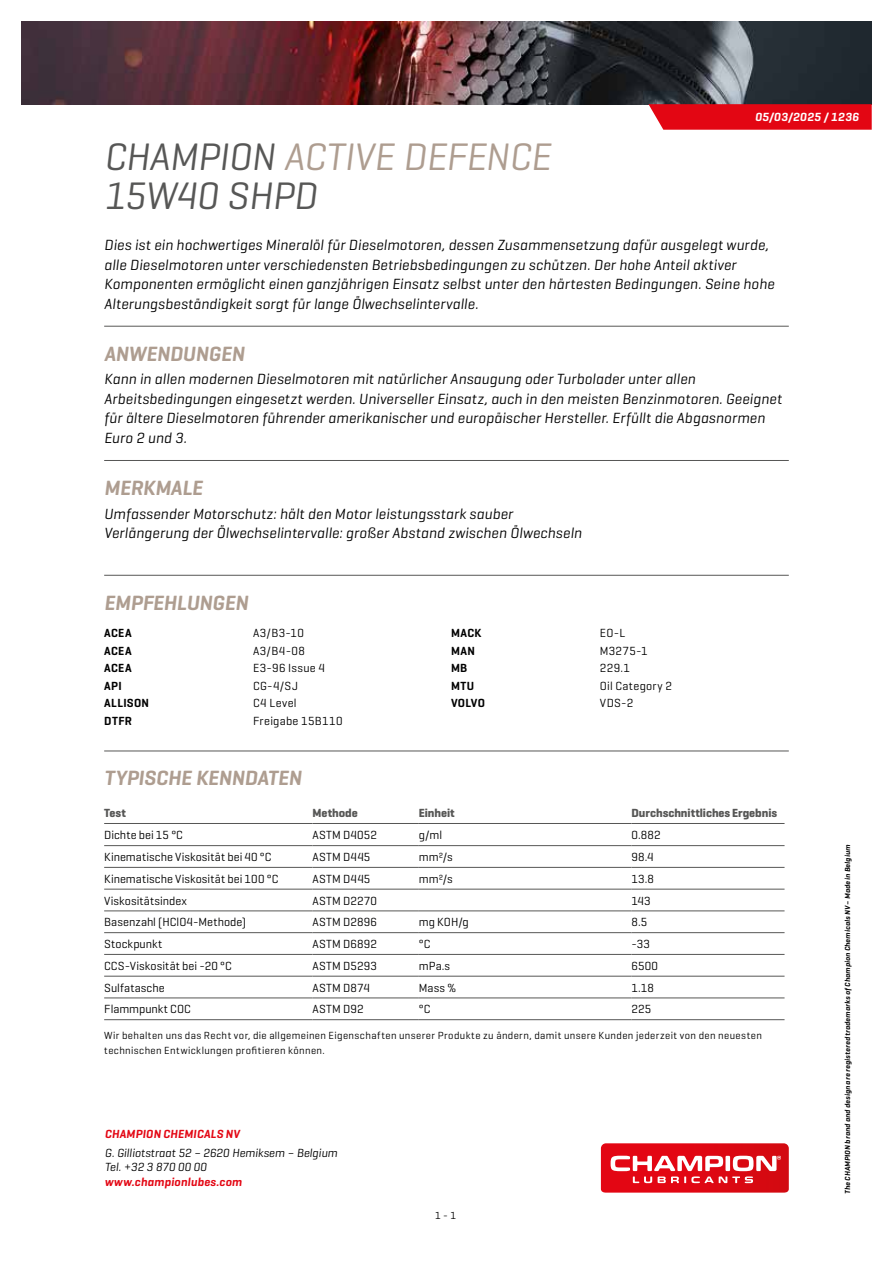
<style>
.page{position:relative;width:893px;height:1263px;background:#fff}
.page>*{position:absolute;margin:0;border:0;box-sizing:border-box;transform-origin:0 0}
.t1{font:italic 39px/39px "Geogrotesque";letter-spacing:-.005em;color:#575756}
.t2{font:italic 600 21px "Geogrotesque";letter-spacing:-.005em;color:#ae9d90}
.t3{font:italic 15px/19.5px "Geogrotesque";letter-spacing:.01em;color:#000}
.t4{font:12px "Geogrotesque";letter-spacing:.015em;color:#000}
.t5{font:italic 12px/14.4px "Geogrotesque";color:#000}
.t6{font:700 12px "Geogrotesque";letter-spacing:-.005em;color:#575756}
.t7{font:600 12px "Geogrotesque";letter-spacing:.03em;color:#000}
.t8{font:italic 600 12px "Geogrotesque";letter-spacing:.015em;color:#e30613}
.t9{font:italic 600 12px "Geogrotesque";letter-spacing:.035em;color:#fff}
.t10{font:12px "Geogrotesque";letter-spacing:-.005em;color:#000}
.t11{font:10.5px/15px "Geogrotesque";letter-spacing:.035em;color:#000}
.t12{font:italic 600 7.5px "Geogrotesque";letter-spacing:.025em;color:#000}
.s1{color:#ae9d90}
</style>
<div class="page">
<svg style="left:601px;top:1143px;width:188px;height:49px;background:#e43740"></svg>
<img style="left:21px;top:21px;width:851px;height:83px">
<svg style="left:648px;top:104px;width:224px;height:26px;background:#e3121e"></svg>
<hr style="left:104px;top:326px;width:685px;height:1px;background:#575756">
<hr style="left:104px;top:460px;width:685px;height:1px;background:#575756">
<hr style="left:104px;top:575px;width:685px;height:1px;background:#575756">
<hr style="left:104px;top:751px;width:685px;height:1px;background:#575756">
<hr style="left:104px;top:823px;width:209px;height:1px;background:#575756">
<hr style="left:313px;top:823px;width:106px;height:1px;background:#575756">
<hr style="left:419px;top:823px;width:212px;height:1px;background:#575756">
<hr style="left:631px;top:823px;width:153px;height:1px;background:#575756">
<hr style="left:104px;top:845px;width:209px;height:1px;background:#575756">
<hr style="left:313px;top:845px;width:106px;height:1px;background:#575756">
<hr style="left:419px;top:845px;width:212px;height:1px;background:#575756">
<hr style="left:631px;top:845px;width:153px;height:1px;background:#575756">
<hr style="left:104px;top:867px;width:209px;height:1px;background:#575756">
<hr style="left:313px;top:867px;width:106px;height:1px;background:#575756">
<hr style="left:419px;top:867px;width:212px;height:1px;background:#575756">
<hr style="left:631px;top:867px;width:153px;height:1px;background:#575756">
<hr style="left:104px;top:889px;width:209px;height:1px;background:#575756">
<hr style="left:313px;top:889px;width:106px;height:1px;background:#575756">
<hr style="left:419px;top:889px;width:212px;height:1px;background:#575756">
<hr style="left:631px;top:889px;width:153px;height:1px;background:#575756">
<hr style="left:104px;top:910px;width:209px;height:1px;background:#575756">
<hr style="left:313px;top:910px;width:106px;height:1px;background:#575756">
<hr style="left:419px;top:910px;width:212px;height:1px;background:#575756">
<hr style="left:631px;top:910px;width:153px;height:1px;background:#575756">
<hr style="left:104px;top:932px;width:209px;height:1px;background:#575756">
<hr style="left:313px;top:932px;width:106px;height:1px;background:#575756">
<hr style="left:419px;top:932px;width:212px;height:1px;background:#575756">
<hr style="left:631px;top:932px;width:153px;height:1px;background:#575756">
<hr style="left:104px;top:954px;width:209px;height:1px;background:#575756">
<hr style="left:313px;top:954px;width:106px;height:1px;background:#575756">
<hr style="left:419px;top:954px;width:212px;height:1px;background:#575756">
<hr style="left:631px;top:954px;width:153px;height:1px;background:#575756">
<hr style="left:104px;top:976px;width:209px;height:1px;background:#575756">
<hr style="left:313px;top:976px;width:106px;height:1px;background:#575756">
<hr style="left:419px;top:976px;width:212px;height:1px;background:#575756">
<hr style="left:631px;top:976px;width:153px;height:1px;background:#575756">
<hr style="left:104px;top:997px;width:209px;height:1px;background:#575756">
<hr style="left:313px;top:997px;width:106px;height:1px;background:#575756">
<hr style="left:419px;top:997px;width:212px;height:1px;background:#575756">
<hr style="left:631px;top:997px;width:153px;height:1px;background:#575756">
<hr style="left:104px;top:1019px;width:209px;height:1px;background:#575756">
<hr style="left:313px;top:1019px;width:106px;height:1px;background:#575756">
<hr style="left:419px;top:1019px;width:212px;height:1px;background:#575756">
<hr style="left:631px;top:1019px;width:153px;height:1px;background:#575756">
<p class="t9" style="left:755px;top:110px;width:105px">05/03/2025 / 1236</p>
<h1 class="t1" style="left:104px;top:136px;width:448px">CHAMPION <span class="s1">ACTIVE DEFENCE<br></span>15W40 SHPD</h1>
<p class="t3" style="left:104px;top:235px;width:672px">Dies ist ein hochwertiges Mineralöl für Dieselmotoren, dessen Zusammensetzung dafür ausgelegt wurde, alle Dieselmotoren unter verschiedensten Betriebsbedingungen zu schützen. Der hohe Anteil aktiver Komponenten ermöglicht einen ganzjährigen Einsatz selbst unter den härtesten Bedingungen. Seine hohe Alterungsbeständigkeit sorgt für lange Ölwechselintervalle.</p>
<h2 class="t2" style="left:104px;top:340px;width:142px">ANWENDUNGEN</h2>
<p class="t3" style="left:104px;top:369px;width:679px">Kann in allen modernen Dieselmotoren mit natürlicher Ansaugung oder Turbolader unter allen Arbeitsbedingungen eingesetzt werden. Universeller Einsatz, auch in den meisten Benzinmotoren. Geeignet für ältere Dieselmotoren führender amerikanischer und europäischer Hersteller. Erfüllt die Abgasnormen Euro 2 und 3.</p>
<h2 class="t2" style="left:104px;top:475px;width:100px">MERKMALE</h2>
<p class="t3" style="left:104px;top:503px;width:479px">Umfassender Motorschutz: hält den Motor leistungsstark sauber<br>Verlängerung der Ölwechselintervalle: großer Abstand zwischen Ölwechseln</p>
<h2 class="t2" style="left:104px;top:589px;width:146px">EMPFEHLUNGEN</h2>
<p class="t7" style="left:104px;top:626px;width:29px">ACEA</p>
<p class="t4" style="left:253px;top:626px;width:52px">A3/B3-10</p>
<p class="t7" style="left:104px;top:643px;width:29px">ACEA</p>
<p class="t4" style="left:253px;top:643px;width:53px">A3/B4-08</p>
<p class="t7" style="left:104px;top:661px;width:29px">ACEA</p>
<p class="t4" style="left:253px;top:661px;width:73px">E3-96 Issue 4</p>
<p class="t7" style="left:104px;top:678px;width:19px">API</p>
<p class="t4" style="left:253px;top:678px;width:46px">CG-4/SJ</p>
<p class="t7" style="left:104px;top:696px;width:46px">ALLISON</p>
<p class="t4" style="left:253px;top:696px;width:45px">C4 Level</p>
<p class="t7" style="left:104px;top:713px;width:29px">DTFR</p>
<p class="t4" style="left:253px;top:713px;width:91px">Freigabe 15B110</p>
<p class="t7" style="left:451px;top:626px;width:32px">MACK</p>
<p class="t4" style="left:600px;top:626px;width:27px">EO-L</p>
<p class="t7" style="left:451px;top:643px;width:25px">MAN</p>
<p class="t4" style="left:600px;top:643px;width:49px">M3275-1</p>
<p class="t7" style="left:451px;top:661px;width:18px">MB</p>
<p class="t4" style="left:600px;top:661px;width:32px">229.1</p>
<p class="t7" style="left:451px;top:678px;width:25px">MTU</p>
<p class="t4" style="left:600px;top:678px;width:74px">Oil Category 2</p>
<p class="t7" style="left:451px;top:696px;width:36px">VOLVO</p>
<p class="t4" style="left:600px;top:696px;width:35px">VDS-2</p>
<h2 class="t2" style="left:104px;top:765px;width:199px">TYPISCHE KENNDATEN</h2>
<p class="t6" style="left:104px;top:805px;width:23px">Test</p>
<p class="t6" style="left:313px;top:805px;width:47px">Methode</p>
<p class="t6" style="left:419px;top:805px;width:37px">Einheit</p>
<p class="t6" style="left:631px;top:805px;width:147px">Durchschnittliches Ergebnis</p>
<p class="t4" style="left:104px;top:828px;width:80px">Dichte bei 15 °C</p>
<p class="t4" style="left:313px;top:828px;width:66px">ASTM D4052</p>
<p class="t4" style="left:419px;top:828px;width:25px">g/ml</p>
<p class="t4" style="left:631px;top:828px;width:31px">0.882</p>
<p class="t4" style="left:104px;top:849px;width:169px">Kinematische Viskosität bei 40 °C</p>
<p class="t4" style="left:313px;top:849px;width:59px">ASTM D445</p>
<p class="t4" style="left:419px;top:849px;width:35px">mm²/s</p>
<p class="t4" style="left:631px;top:849px;width:24px">98.4</p>
<p class="t4" style="left:104px;top:871px;width:176px">Kinematische Viskosität bei 100 °C</p>
<p class="t4" style="left:313px;top:871px;width:59px">ASTM D445</p>
<p class="t4" style="left:419px;top:871px;width:35px">mm²/s</p>
<p class="t4" style="left:631px;top:871px;width:24px">13.8</p>
<p class="t4" style="left:104px;top:893px;width:84px">Viskositätsindex</p>
<p class="t4" style="left:313px;top:893px;width:66px">ASTM D2270</p>
<p class="t4" style="left:631px;top:893px;width:21px">143</p>
<p class="t4" style="left:104px;top:915px;width:143px">Basenzahl (HClO4-Methode)</p>
<p class="t4" style="left:313px;top:915px;width:66px">ASTM D2896</p>
<p class="t4" style="left:419px;top:915px;width:52px">mg KOH/g</p>
<p class="t4" style="left:631px;top:915px;width:17px">8.5</p>
<p class="t4" style="left:104px;top:936px;width:60px">Stockpunkt</p>
<p class="t4" style="left:313px;top:936px;width:66px">ASTM D6892</p>
<p class="t4" style="left:419px;top:936px;width:13px">°C</p>
<p class="t4" style="left:631px;top:936px;width:20px">-33</p>
<p class="t4" style="left:104px;top:958px;width:129px">CCS-Viskosität bei -20 °C</p>
<p class="t4" style="left:313px;top:958px;width:66px">ASTM D5293</p>
<p class="t4" style="left:419px;top:958px;width:33px">mPa.s</p>
<p class="t4" style="left:631px;top:958px;width:28px">6500</p>
<p class="t4" style="left:104px;top:980px;width:62px">Sulfatasche</p>
<p class="t4" style="left:313px;top:980px;width:59px">ASTM D874</p>
<p class="t4" style="left:419px;top:980px;width:39px">Mass %</p>
<p class="t4" style="left:631px;top:980px;width:24px">1.18</p>
<p class="t10" style="left:104px;top:1002px;width:88px">Flammpunkt COC</p>
<p class="t4" style="left:313px;top:1002px;width:53px">ASTM D92</p>
<p class="t4" style="left:419px;top:1002px;width:13px">°C</p>
<p class="t4" style="left:631px;top:1002px;width:21px">225</p>
<p class="t11" style="left:104px;top:1028px;width:659px">Wir behalten uns das Recht vor, die allgemeinen Eigenschaften unserer Produkte zu ändern, damit unsere Kunden jederzeit von den neuesten technischen Entwicklungen profitieren können.</p>
<p class="t8" style="left:105px;top:1126px;width:136px">CHAMPION CHEMICALS NV</p>
<p class="t5" style="left:105px;top:1145px;width:234px">G. Gilliotstraat 52 – 2620 Hemiksem – Belgium<br>Tel. +32 3 870 00 00</p>
<p class="t8" style="left:105px;top:1174px;width:139px">www.championlubes.com</p>
<p class="t11" style="left:435px;top:1207px;width:23px">1 - 1</p>
<p class="t12" style="left:843px;top:1194px;width:351px;rotate:-90deg">The CHAMPION brand and design are registered trademarks of Champion Chemicals NV – Made in Belgium</p>
</div>
